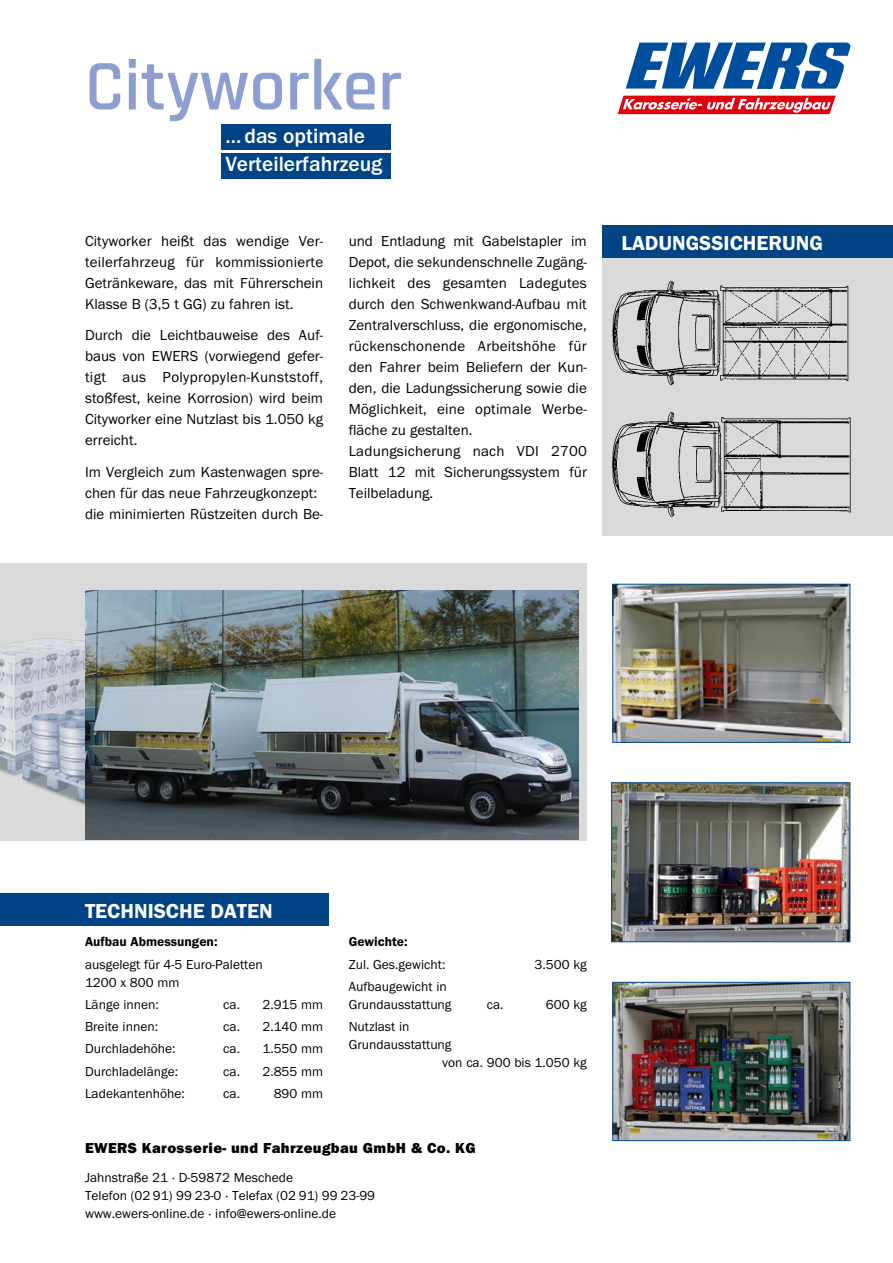
<style>
.page{position:relative;width:893px;height:1263px;background:#fff}
.page>*{position:absolute;margin:0;border:0;box-sizing:border-box;transform-origin:0 0}
.t1{font:600 72px "Rajdhani";color:#8d9ed0}
.t2{font:500 21.45px/28.7px "Franklin Gothic Itc T";color:#fff}
.t3{font:600 21px "Franklin Gothic Itc T";color:#fff}
.Copy{font:15px/21px "Franklin Gothic Itc T";color:#000;text-align:justify}
.t4{font:800 15px "Franklin Gothic Itc T";letter-spacing:.025em;color:#000}
.Copy-2{font:13.5px/18px "Franklin Gothic Itc T";color:#000}
.Copy-3{font:600 13.5px "Franklin Gothic Itc T";color:#000}
</style>
<div class="page">
<svg style="left:626px;top:43px;width:224px;height:46px"></svg>
<svg style="left:618px;top:96px;width:218px;height:18px"></svg>
<div style="left:602px;top:258px;width:291px;height:277px;background:#dadada"></div>
<div style="left:0;top:893px;width:329px;height:33px;background:#004486"></div>
<div style="left:0;top:563px;width:587px;height:278px;background:#dadada"></div>
<img style="left:0;top:638px;width:85px;height:168px">
<img style="left:85px;top:590px;width:493px;height:250px">
<div style="left:221px;top:124px;width:169px;height:26px;background:#004486"></div>
<div style="left:221px;top:153px;width:169px;height:26px;background:#004486"></div>
<img style="left:613px;top:784px;width:235px;height:156px">
<div style="left:611px;top:782px;width:239px;height:160px;border:1px solid #004e9e"></div>
<img style="left:614px;top:586px;width:234px;height:155px">
<div style="left:612px;top:584px;width:238px;height:159px;border:1px solid #004e9e"></div>
<img style="left:614px;top:984px;width:234px;height:155px">
<div style="left:612px;top:982px;width:238px;height:159px;border:1px solid #004e9e"></div>
<div style="left:602px;top:225px;width:291px;height:33px;background:#004486"></div>
<img style="left:612px;top:280px;width:237px;height:106px">
<img style="left:612px;top:412px;width:239px;height:105px">
<p class="t1" style="left:85px;top:44px;width:319px">Cityworker</p>
<p class="t2" style="left:225px;top:121px;width:159px">… das optimale<br>Verteilerfahrzeug</p>
<p class="Copy" style="left:85px;top:230px;width:240px">Cityworker heißt das wendige Ver&shy;teilerfahrzeug für kommissionierte Getränkeware, das mit Führerschein Klasse B (3,5 t GG) zu fahren ist.</p>
<p class="Copy" style="left:85px;top:324px;width:240px">Durch die Leichtbauweise des Auf&shy;baus von EWERS (vorwiegend gefer&shy;tigt aus Polypropylen-Kunststoff, stoßfest, keine Korrosion) wird beim Cityworker eine Nutzlast bis 1.050 kg erreicht.</p>
<p class="Copy" style="left:85px;top:461px;width:240px">Im Vergleich zum Kastenwagen spre&shy;chen für das neue Fahrzeugkonzept:</p>
<p class="Copy" style="left:85px;top:503px;width:240px">die minimierten Rüstzeiten durch Be-</p>
<p class="Copy" style="left:349px;top:230px;width:240px">und Entladung mit Gabelstapler im Depot, die sekundenschnelle Zugäng&shy;lichkeit des gesamten Ladegutes durch den Schwenkwand-Aufbau mit Zentralverschluss, die ergonomische, rückenschonende Arbeitshöhe für den Fahrer beim Beliefern der Kun&shy;den, die Ladungssicherung sowie die Möglichkeit, eine optimale Werbe&shy;fläche zu gestalten.</p>
<p class="Copy" style="left:349px;top:440px;width:240px">Ladungsicherung nach VDI 2700<br>Blatt 12 mit Sicherungssystem für Teilbeladung.</p>
<p class="t3" style="left:622px;top:231px;width:203px">LADUNGSSICHERUNG</p>
<p class="t3" style="left:85px;top:899px;width:189px">TECHNISCHE DATEN</p>
<p class="Copy-3" style="left:85px;top:934px;width:134px">Aufbau Abmessungen:</p>
<p class="Copy-2" style="left:85px;top:955px;width:179px">ausgelegt für 4-5 Euro-Paletten<br>1200 x 800 mm</p>
<p class="Copy-2" style="left:85px;top:995px;width:75px">Länge innen:</p>
<p class="Copy-2" style="left:223px;top:995px;width:101px">ca. 2.915 mm</p>
<p class="Copy-2" style="left:85px;top:1017px;width:75px">Breite innen:</p>
<p class="Copy-2" style="left:223px;top:1017px;width:101px">ca. 2.140 mm</p>
<p class="Copy-2" style="left:85px;top:1040px;width:92px">Durchladehöhe:</p>
<p class="Copy-2" style="left:223px;top:1040px;width:101px">ca. 1.550 mm</p>
<p class="Copy-2" style="left:85px;top:1062px;width:95px">Durchladelänge:</p>
<p class="Copy-2" style="left:223px;top:1062px;width:101px">ca. 2.855 mm</p>
<p class="Copy-2" style="left:85px;top:1084px;width:101px">Ladekantenhöhe:</p>
<p class="Copy-2" style="left:223px;top:1084px;width:18px">ca.</p>
<p class="Copy-2" style="left:274px;top:1084px;width:51px">890 mm</p>
<p class="Copy-3" style="left:349px;top:934px;width:60px">Gewichte:</p>
<p class="Copy-2" style="left:349px;top:955px;width:98px">Zul. Ges.gewicht:</p>
<p class="Copy-2" style="left:535px;top:955px;width:54px">3.500 kg</p>
<p class="Copy-2" style="left:349px;top:977px;width:104px">Aufbaugewicht in<br>Grundausstattung</p>
<p class="Copy-2" style="left:487px;top:995px;width:18px">ca.</p>
<p class="Copy-2" style="left:546px;top:995px;width:42px">600 kg</p>
<p class="Copy-2" style="left:349px;top:1017px;width:62px">Nutzlast in</p>
<p class="Copy-2" style="left:349px;top:1035px;width:104px">Grundausstattung</p>
<p class="Copy-2" style="left:442px;top:1053px;width:146px">von ca. 900 bis 1.050 kg</p>
<p class="t4" style="left:85px;top:1139px;width:392px">EWERS Karosserie- und Fahrzeugbau GmbH &amp; Co. KG</p>
<p class="Copy-2" style="left:85px;top:1168px;width:292px">Jahnstraße 21 · D-59872 Meschede<br>Telefon (02 91) 99 23-0 · Telefax (02 91) 99 23-99 www.ewers-online.de · info@ewers-online.de</p>
</div>
